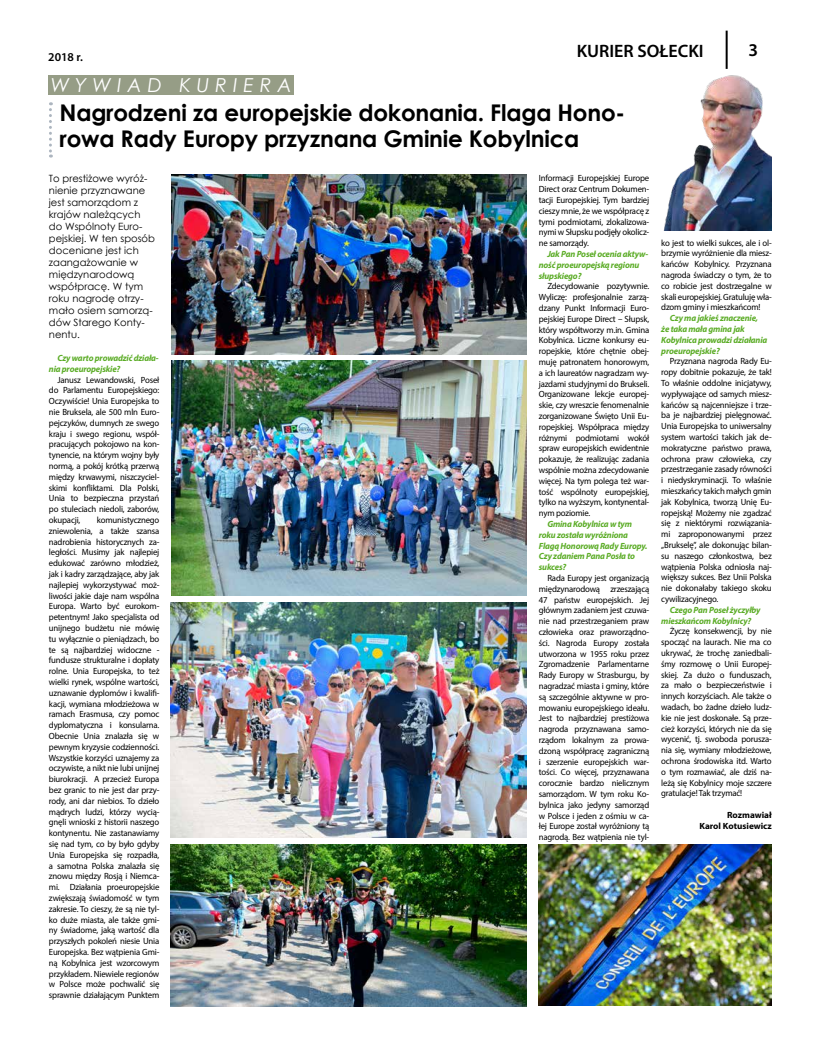
<style>
.page{position:relative;width:820px;height:1049px;background:#fff}
.page>*{position:absolute;margin:0;border:0;box-sizing:border-box;transform-origin:0 0}
.t1{font:700 23px/26px "Century Gothic";letter-spacing:-.01em;color:#000}
.t2{font:italic 19.3px "Century Gothic";letter-spacing:.31em;color:#fff}
.t3{font:600 18px "Myriad Pro";color:#000}
.t4{font:600 12px "Myriad Pro";color:#000}
.t5{font:10px/12px "Century Gothic";color:#000}
.t6{font:9px/10.8px "Myriad Pro";letter-spacing:-.02em;color:#000;text-align:justify}
.t7{font:italic 700 9px/10.8px "Myriad Pro";letter-spacing:-.02em;color:#5bac26}
.t8{font:700 9px/10.8px "Myriad Pro";color:#000;text-align:right}
</style>
<div class="page">
<hr style="left:725px;top:31px;width:2px;height:38px;background:#000">
<svg style="left:49px;top:102px;width:3px;height:56px"></svg>
<div style="left:48px;top:76px;width:246px;height:19px;background:#969d86"></div>
<img style="left:664px;top:75px;width:107px;height:155px">
<img style="left:171px;top:844px;width:355px;height:162px">
<img style="left:538px;top:844px;width:233px;height:161px">
<img style="left:171px;top:602px;width:355px;height:235px">
<img style="left:171px;top:360px;width:355px;height:235px">
<img style="left:171px;top:175px;width:355px;height:179px">
<h3 class="t4" style="left:48px;top:50px;width:36px">2018 r.</h3>
<h2 class="t2" style="left:51px;top:72px;width:242px">WYWIAD KURIERA</h2>
<h3 class="t3" style="left:576px;top:39px;width:128px">KURIER SOŁECKI</h3>
<h1 class="t1" style="left:60px;top:98px;width:567px">Nagrodzeni za europejskie dokonania. Flaga Hono&shy;rowa Rady Europy przyznana Gminie Kobylnica</h1>
<h3 class="t3" style="left:748px;top:39px;width:11px">3</h3>
<p class="t5" style="left:49px;top:172px;width:107px">To prestiżowe wyróż&shy;nienie przyznawane jest samorządom z krajów należących do Wspólnoty Euro&shy;pejskiej. W ten sposób doceniane jest ich zaangażowanie w międzynarodową współpracę. W tym roku nagrodę otrzy&shy;mało osiem samorzą&shy;dów Starego Konty&shy;nentu.</p>
<p class="t7" style="left:49px;top:352px;width:111px;text-indent:9px">Czy warto prowadzić działa&shy;nia proeuropejskie?</p>
<p class="t6" style="left:49px;top:374px;width:112px;text-indent:9px">Janusz Lewandowski, Poseł do Parlamentu Europejskiego:<br>Oczywiście! Unia Europejska to nie Bruksela, ale 500 mln Euro&shy;pejczyków, dumnych ze swego kraju i swego regionu, współ&shy;pracujących pokojowo na kon&shy;tynencie, na którym wojny były normą, a pokój krótką przerwą między krwawymi, niszczyciel&shy;skimi konfliktami. Dla Polski, Unia to bezpieczna przystań po stuleciach niedoli, zaborów, okupacji,</p>
<p class="t6" style="left:49px;top:514px;width:112px;text-indent:48px">komunistycznego zniewolenia, a także szansa nadrobienia historycznych za&shy;ległości. Musimy jak najlepiej edukować zarówno młodzież, jak i kadry zarządzające, aby jak najlepiej wykorzystywać moż&shy;liwości jakie daje nam wspólna Europa. Warto być eurokom&shy;petentnym! Jako specjalista od unijnego budżetu nie mówię tu wyłącznie o pieniądzach, bo te są najbardziej widoczne - fundusze strukturalne i dopłaty rolne. Unia Europejska, to też wielki rynek, wspólne wartości, uznawanie dyplomów i kwalifi&shy;kacji, wymiana młodzieżowa w ramach Erasmusa, czy pomoc dyplomatyczna i konsularna.<br>Obecnie Unia znalazła się w pewnym kryzysie codzienności.<br>Wszystkie korzyści uznajemy za oczywiste, a nikt nie lubi unijnej biurokracji. A przecież Europa bez granic to nie jest dar przy&shy;rody, ani dar niebios. To dzieło mądrych ludzi, którzy wycią&shy;gnęli wnioski z historii naszego kontynentu. Nie zastanawiamy się nad tym, co by było gdyby Unia Europejska się rozpadła, a samotna Polska znalazła się znowu między Rosją i Niemca&shy;mi. Działania proeuropejskie zwiększają świadomość w tym zakresie. To cieszy, że są nie tyl&shy;ko duże miasta, ale także gmi&shy;ny świadome, jaką wartość dla przyszłych pokoleń niesie Unia Europejska. Bez wątpienia Gmi&shy;ną Kobylnica jest wzorcowym przykładem. Niewiele regionów w Polsce może pochwalić się sprawnie działającym Punktem</p>
<p class="t6" style="left:538px;top:173px;width:112px">Informacji Europejskiej Europe Direct oraz Centrum Dokumen&shy;tacji Europejskiej. Tym bardziej cieszy mnie, że we współpracę z tymi podmiotami, zlokalizowa&shy;nymi w Słupsku podjęły okolicz&shy;ne samorządy.</p>
<p class="t7" style="left:538px;top:248px;width:111px;text-indent:9px">Jak Pan Poseł ocenia aktyw&shy;ność proeuropejską regionu słupskiego?</p>
<p class="t6" style="left:538px;top:281px;width:112px;text-indent:9px">Zdecydowanie pozytywnie.<br>Wyliczę: profesjonalnie zarzą&shy;dzany Punkt Informacji Euro&shy;pejskiej Europe Direct – Słupsk, który współtworzy m.in. Gmina Kobylnica. Liczne konkursy eu&shy;ropejskie, które chętnie obej&shy;muję patronatem honorowym, a ich laureatów nagradzam wy&shy;jazdami studyjnymi do Brukseli.<br>Organizowane lekcje europej&shy;skie, czy wreszcie fenomenalnie zorganizowane Święto Unii Eu&shy;ropejskiej. Współpraca między różnymi podmiotami wokół spraw europejskich ewidentnie pokazuje, że realizując zadania wspólnie można zdecydowanie więcej. Na tym polega też war&shy;tość wspólnoty europejskiej, tylko na wyższym, kontynental&shy;nym poziomie.</p>
<p class="t7" style="left:538px;top:518px;width:110px;text-indent:9px">Gmina Kobylnica w tym roku została wyróżniona<br>Flagą Honorową Rady Europy.<br>Czy zdaniem Pana Posła to sukces?</p>
<p class="t6" style="left:538px;top:572px;width:112px;text-indent:9px">Rada Europy jest organizacją międzynarodową zrzeszającą 47 państw europejskich. Jej głównym zadaniem jest czuwa&shy;nie nad przestrzeganiem praw człowieka oraz praworządno&shy;ści. Nagroda Europy została utworzona w 1955 roku przez Zgromadzenie Parlamentarne Rady Europy w Strasburgu, by nagradzać miasta i gminy, które są szczególnie aktywne w pro&shy;mowaniu europejskiego ideału.<br>Jest to najbardziej prestiżowa nagroda przyznawana samo&shy;rządom lokalnym za prowa&shy;dzoną współpracę zagraniczną i szerzenie europejskich war&shy;tości. Co więcej, przyznawana corocznie bardzo nielicznym samorządom. W tym roku Ko&shy;bylnica jako jedyny samorząd w Polsce i jeden z ośmiu w ca&shy;łej Europe został wyróżniony tą nagrodą. Bez wątpienia nie tyl-</p>
<p class="t6" style="left:661px;top:237px;width:112px">ko jest to wielki sukces, ale i ol&shy;brzymie wyróżnienie dla miesz&shy;kańców Kobylnicy. Przyznana nagroda świadczy o tym, że to co robicie jest dostrzegalne w skali europejskiej. Gratuluję wła&shy;dzom gminy i mieszkańcom!</p>
<p class="t7" style="left:661px;top:312px;width:107px;text-indent:9px">Czy ma jakieś znaczenie, że taka mała gmina jak<br>Kobylnica prowadzi działania proeuropejskie?</p>
<p class="t6" style="left:661px;top:356px;width:112px;text-indent:9px">Przyznana nagroda Rady Eu&shy;ropy dobitnie pokazuje, że tak!<br>To właśnie oddolne inicjatywy, wypływające od samych miesz&shy;kańców są najcenniejsze i trze&shy;ba je najbardziej pielęgnować.<br>Unia Europejska to uniwersalny system wartości takich jak de&shy;mokratyczne państwo prawa, ochrona praw człowieka, czy przestrzeganie zasady równości i niedyskryminacji. To właśnie mieszkańcy takich małych gmin jak Kobylnica, tworzą Unię Eu&shy;ropejską! Możemy nie zgadzać się z niektórymi rozwiązania&shy;mi zaproponowanymi przez „Brukselę”, ale dokonując bilan&shy;su naszego członkostwa, bez wątpienia Polska odniosła naj&shy;większy sukces. Bez Unii Polska nie dokonałaby takiego skoku cywilizacyjnego.</p>
<p class="t7" style="left:661px;top:604px;width:101px;text-indent:9px">Czego Pan Poseł życzyłby mieszkańcom Kobylnicy?</p>
<p class="t6" style="left:661px;top:626px;width:112px;text-indent:9px">Życzę konsekwencji, by nie spocząć na laurach. Nie ma co ukrywać, że trochę zaniedbali&shy;śmy rozmowę o Unii Europej&shy;skiej. Za dużo o funduszach, za mało o bezpieczeństwie i innych korzyściach. Ale także o wadach, bo żadne dzieło ludz&shy;kie nie jest doskonałe. Są prze&shy;cież korzyści, których nie da się wycenić, tj. swoboda porusza&shy;nia się, wymiany młodzieżowe, ochrona środowiska itd. Warto o tym rozmawiać, ale dziś na&shy;leżą się Kobylnicy moje szczere gratulacje! Tak trzymać!</p>
<p class="t8" style="left:699px;top:809px;width:74px">Rozmawiał<br>Karol Kotusiewicz</p>
</div>
